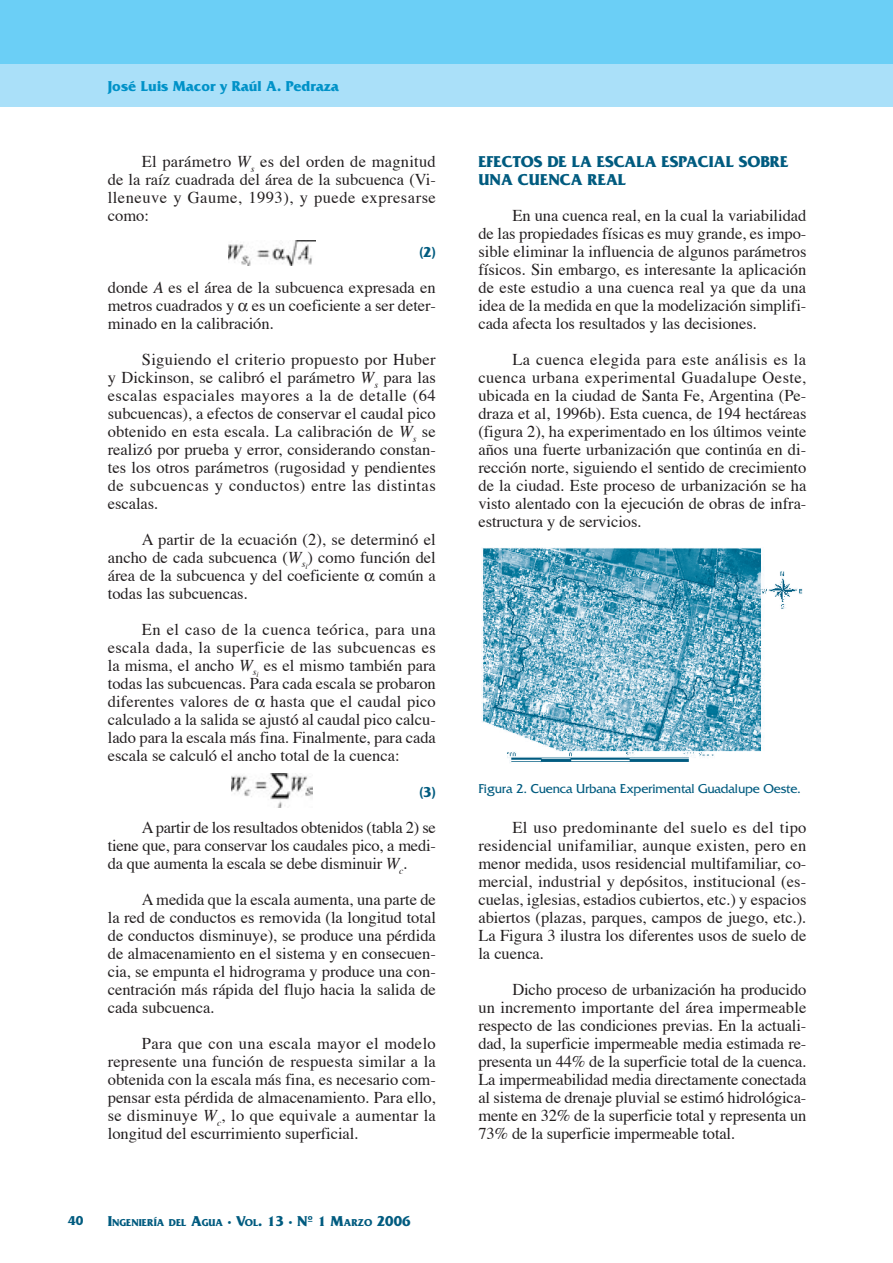
<style>
.page{position:relative;width:893px;height:1263px;background:#fff}
.page>*{position:absolute;margin:0;border:0;box-sizing:border-box;transform-origin:0 0}
.t1{font:16.5px/18px "Times";color:#231f20;text-align:justify}
.t2{font:700 16.5px/18px "Friz Quadrata";color:#005b7f}
.t3{font:700 15px "Friz Quadrata";color:#0092c8}
.t4{font:700 15px "Friz Quadrata";color:#005b7f}
.t5{font:13.5px "Friz Quadrata";letter-spacing:-.01em;color:#005b7f}
.t6{font:700 13.5px "Friz Quadrata";color:#005b7f}
.t7{font:700 10.5px "Friz Quadrata";color:#005b7f}
.s1{font-style:italic}
.s2{font-size:15px}
</style>
<div class="page">
<div style="left:0;top:0;width:893px;height:106px;background:#aae0f9"></div>
<div style="left:0;top:0;width:893px;height:64px;background:#6bcff6"></div>
<img style="left:228px;top:241px;width:87px;height:24px">
<img style="left:232px;top:774px;width:80px;height:33px">
<img style="left:482px;top:547px;width:321px;height:216px">
<p class="t3" style="left:108px;top:78px;width:232px">José Luis Macor y Raúl A. Pedraza</p>
<p class="t1" style="left:108px;top:153px;width:330px;text-indent:34px">El parámetro <span class="s1">W</span><sub>s</sub> es del orden de magnitud de la raíz cuadrada del área de la subcuenca (Vi&shy;lleneuve y Gaume, 1993), y puede expresarse como:</p>
<p class="t4" style="left:419px;top:244px;width:18px">(2)</p>
<p class="t1" style="left:108px;top:279px;width:330px">donde <span class="s1">A</span> es el área de la subcuenca expresada en metros cuadrados y es un coeficiente a ser deter&shy;minado en la calibración.</p>
<p class="t1" style="left:108px;top:351px;width:330px;text-indent:34px">Siguiendo el criterio propuesto por Huber y Dickinson, se calibró el parámetro <span class="s1">W</span><sub>s</sub> para las escalas espaciales mayores a la de detalle (64 subcuencas), a efectos de conservar el caudal pico obtenido en esta escala. La calibración de <span class="s1">W</span><sub>s</sub> se realizó por prueba y error, considerando constan&shy;tes los otros parámetros (rugosidad y pendientes de subcuencas y conductos) entre las distintas escalas.</p>
<p class="t1" style="left:108px;top:531px;width:330px;text-indent:34px">A partir de la ecuación (2), se determinó el ancho de cada subcuenca (<span class="s1">W</span><sub>s</sub><sub>i</sub>) como función del área de la subcuenca y del coeficiente común a todas las subcuencas.</p>
<p class="t1" style="left:108px;top:621px;width:330px;text-indent:34px">En el caso de la cuenca teórica, para una escala dada, la superficie de las subcuencas es la misma, el ancho <span class="s1">W</span><sub>s</sub><sub>i</sub> es el mismo también para todas las subcuencas. Para cada escala se probaron diferentes valores de</p>
<p class="t1" style="left:108px;top:693px;width:330px;text-indent:163px">hasta que el caudal pico calculado a la salida se ajustó al caudal pico calcu&shy;lado para la escala más fina. Finalmente, para cada escala se calculó el ancho total de la cuenca:</p>
<p class="t4" style="left:419px;top:784px;width:18px">(3)</p>
<p class="t1" style="left:108px;top:819px;width:330px;text-indent:34px">A partir de los resultados obtenidos (tabla 2) se tiene que, para conservar los caudales pico, a medi&shy;da que aumenta la escala se debe disminuir <span class="s1">W</span><sub>c</sub>.</p>
<p class="t1" style="left:108px;top:891px;width:330px;text-indent:34px">A medida que la escala aumenta, una parte de la red de conductos es removida (la longitud total de conductos disminuye), se produce una pérdida de almacenamiento en el sistema y en consecuen&shy;cia, se empunta el hidrograma y produce una con&shy;centración más rápida del flujo hacia la salida de cada subcuenca.</p>
<p class="t1" style="left:108px;top:1035px;width:330px;text-indent:34px">Para que con una escala mayor el modelo represente una función de respuesta similar a la obtenida con la escala más fina, es necesario com&shy;pensar esta pérdida de almacenamiento. Para ello, se disminuye <span class="s1">W</span><sub>c</sub>, lo que equivale a aumentar la longitud del escurrimiento superficial.</p>
<p class="t6" style="left:68px;top:1213px;width:17px">40</p>
<p class="t7" style="left:108px;top:1216px;width:304px"><span class="s2">I</span>NGENIERÍA DEL <span class="s2">A</span>GUA <span class="s2">· V</span>OL<span class="s2">. 13 · Nº 1 M</span>ARZO <span class="s2">2006</span></p>
<p class="t2" style="left:478px;top:152px;width:311px">EFECTOS DE LA ESCALA ESPACIAL SOBRE<br>UNA CUENCA REAL</p>
<p class="t1" style="left:478px;top:207px;width:330px;text-indent:34px">En una cuenca real, en la cual la variabilidad de las propiedades físicas es muy grande, es impo&shy;sible eliminar la influencia de algunos parámetros físicos. Sin embargo, es interesante la aplicación de este estudio a una cuenca real ya que da una idea de la medida en que la modelización simplifi&shy;cada afecta los resultados y las decisiones.</p>
<p class="t1" style="left:478px;top:351px;width:330px;text-indent:34px">La cuenca elegida para este análisis es la cuenca urbana experimental Guadalupe Oeste, ubicada en la ciudad de Santa Fe, Argentina (Pe&shy;draza et al, 1996b). Esta cuenca, de 194 hectáreas (figura 2), ha experimentado en los últimos veinte años una fuerte urbanización que continúa en di&shy;rección norte, siguiendo el sentido de crecimiento de la ciudad. Este proceso de urbanización se ha visto alentado con la ejecución de obras de infra&shy;estructura y de servicios.</p>
<p class="t5" style="left:478px;top:781px;width:324px">Figura 2. Cuenca Urbana Experimental Guadalupe Oeste.</p>
<p class="t1" style="left:478px;top:819px;width:330px;text-indent:34px">El uso predominante del suelo es del tipo residencial unifamiliar, aunque existen, pero en menor medida, usos residencial multifamiliar, co&shy;mercial, industrial y depósitos, institucional (es&shy;cuelas, iglesias, estadios cubiertos, etc.) y espacios abiertos (plazas, parques, campos de juego, etc.).<br>La Figura 3 ilustra los diferentes usos de suelo de la cuenca.</p>
<p class="t1" style="left:478px;top:981px;width:330px;text-indent:34px">Dicho proceso de urbanización ha producido un incremento importante del área impermeable respecto de las condiciones previas. En la actuali&shy;dad, la superficie impermeable media estimada re&shy;presenta un 44% de la superficie total de la cuenca.<br>La impermeabilidad media directamente conectada al sistema de drenaje pluvial se estimó hidrológica&shy;mente en 32% de la superficie total y representa un 73% de la superficie impermeable total.</p>
</div>
